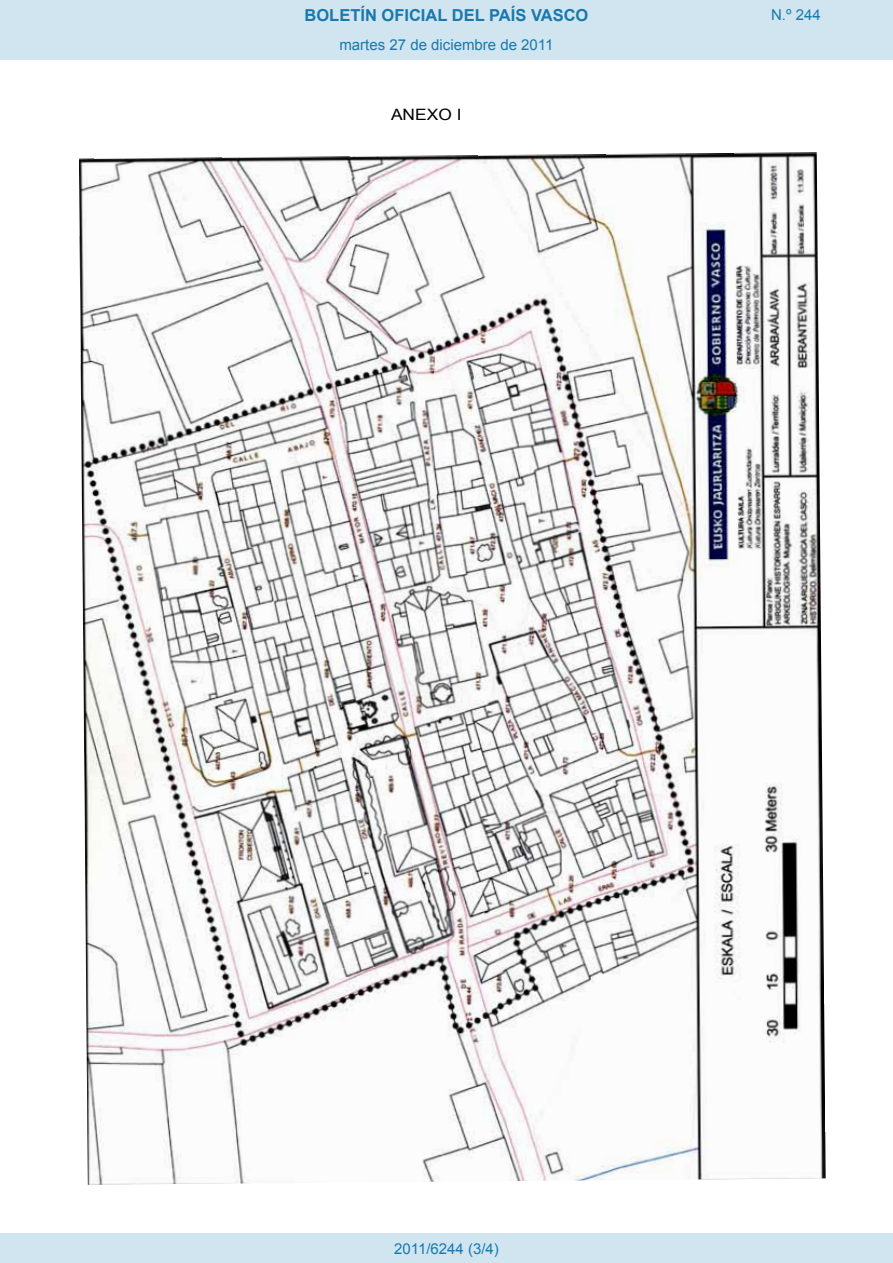
<style>
.page{position:relative;width:893px;height:1263px;background:#fff}
.page>*{position:absolute;margin:0;border:0;box-sizing:border-box;transform-origin:0 0}
.t1{font:700 16.5px "Arial";color:#1879ad}
.BOPVClave{font:15.6px "Arial";color:#000;scale:1.11 1}
.Paginacion_Centro{font:15px "Arial";color:#1879ad}
</style>
<div class="page">
<div style="left:0;top:0;width:893px;height:60px;background:#d0e5f0"></div>
<div style="left:0;top:1233px;width:893px;height:30px;background:#d0e5f0"></div>
<img style="left:79px;top:152px;width:747px;height:1033px">
<p class="t1" style="left:305px;top:4px;width:285px">BOLETÍN OFICIAL DEL PAÍS VASCO</p>
<p class="Paginacion_Centro" style="left:339px;top:35px;width:216px">martes 27 de diciembre de 2011</p>
<p class="BOPVClave" style="left:391px;top:105px;width:65px">ANEXO I</p>
<p class="Paginacion_Centro" style="left:771px;top:5px;width:51px">N.º 244</p>
<p class="Paginacion_Centro" style="left:394px;top:1238px;width:106px">2011/6244 (3/4)</p>
</div>
